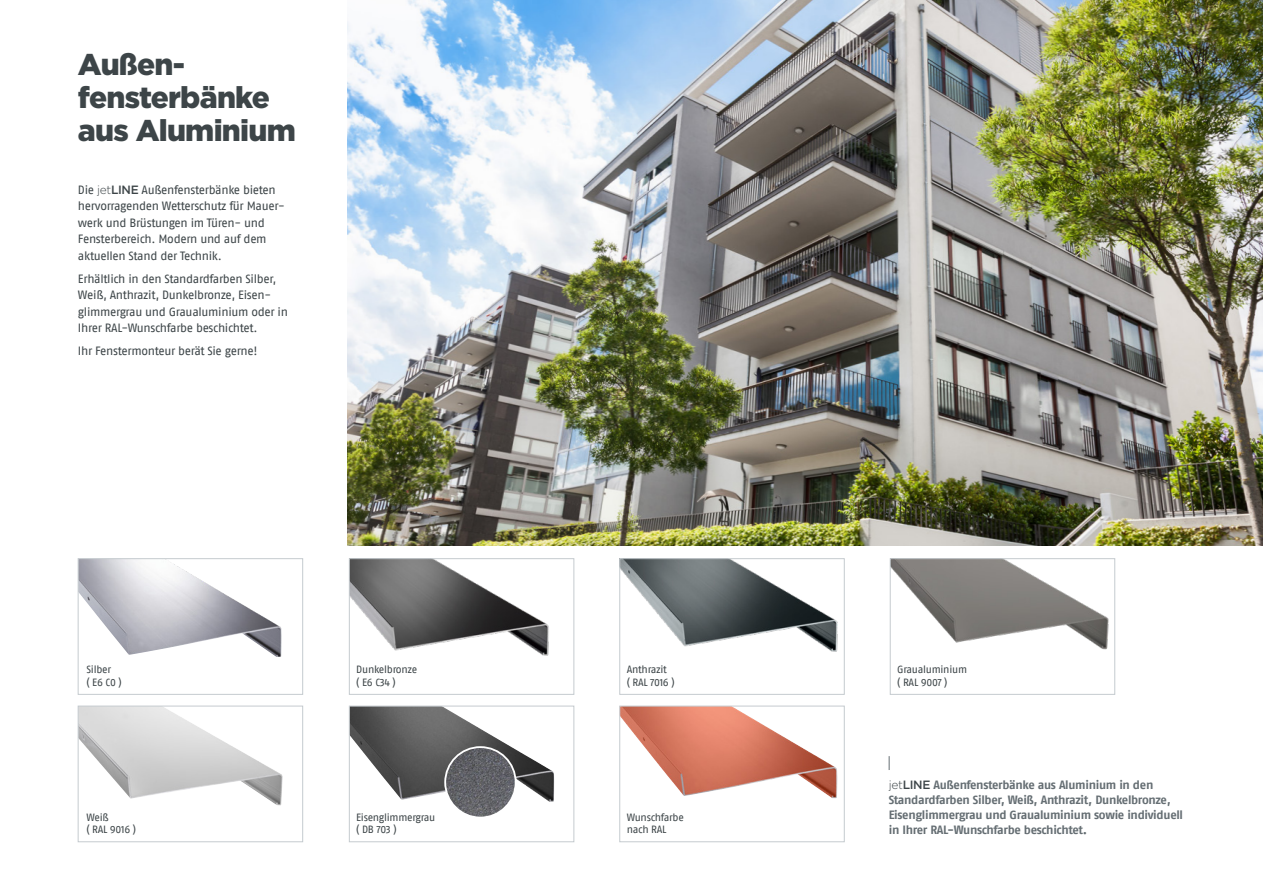
<style>
.page{position:relative;width:1263px;height:893px;background:#fff}
.page>*{position:absolute;margin:0;border:0;box-sizing:border-box;transform-origin:0 0}
.t1{font:900 30px/33px "Gotham";letter-spacing:-.025em;color:#3d4548}
.t2{font:12px/16.5px "Fago OT";letter-spacing:-.03em;color:#3d4548}
.t3{font:700 12px/15px "Fago OT";letter-spacing:-.025em;color:#656e73}
.t4{font:10.5px/12.6px "Fago OT";letter-spacing:-.025em;color:#3d4548}
.s1{font-family:"Gotham";font-weight:300}
.s2{font-family:"Gotham";font-weight:500}
.s3{font-family:"Gotham";font-weight:300;color:#3d4548}
.s4{font-family:"Gotham";font-weight:500;color:#3d4548}
</style>
<div class="page">
<img style="left:348px;top:0;width:915px;height:545px">
<svg style="left:889px;top:756px;width:1px;height:14px"></svg>
<img style="left:80px;top:560px;width:202px;height:97px">
<div style="left:78px;top:558px;width:225px;height:136px;border:1px solid #c5cbcf"></div>
<img style="left:80px;top:708px;width:203px;height:97px">
<div style="left:78px;top:706px;width:225px;height:136px;border:1px solid #c5cbcf"></div>
<img style="left:351px;top:560px;width:198px;height:96px">
<div style="left:349px;top:558px;width:225px;height:136px;border:1px solid #c5cbcf"></div>
<img style="left:351px;top:708px;width:203px;height:94px">
<div style="left:349px;top:706px;width:225px;height:136px;border:1px solid #c5cbcf"></div>
<img style="left:621px;top:560px;width:217px;height:92px">
<div style="left:619px;top:558px;width:225px;height:136px;border:1px solid #c5cbcf"></div>
<img style="left:892px;top:560px;width:217px;height:90px">
<div style="left:890px;top:558px;width:225px;height:136px;border:1px solid #c5cbcf"></div>
<img style="left:621px;top:708px;width:216px;height:90px">
<div style="left:619px;top:706px;width:225px;height:136px;border:1px solid #c5cbcf"></div>
<img style="left:445px;top:747px;width:71px;height:70px;border-radius:35px">
<div style="left:444px;top:746px;width:73px;height:72px;border:2px solid #fff;border-radius:50%"></div>
<h1 class="t1" style="left:78px;top:48px;width:219px">Außen&shy;fensterbänke aus Aluminium</h1>
<p class="t2" style="left:78px;top:181px;width:208px">Die <span class="s1">jet</span><span class="s2">LINE</span> Außenfensterbänke bieten hervorragenden Wetterschutz für Mauer&shy;werk und Brüstungen im Türen- und Fensterbereich. Modern und auf dem aktuellen Stand der Technik.</p>
<p class="t2" style="left:78px;top:270px;width:212px">Erhältlich in den Standardfarben Silber, Weiß, Anthrazit, Dunkelbronze, Eisen&shy;glimmergrau und Graualuminium oder in Ihrer RAL-Wunschfarbe beschichtet.</p>
<p class="t2" style="left:78px;top:343px;width:181px">Ihr Fenstermonteur berät Sie gerne!</p>
<p class="t4" style="left:86px;top:663px;width:37px">Silber<br>( E6 C0 )</p>
<p class="t4" style="left:86px;top:811px;width:51px">Weiß<br>( RAL 9016 )</p>
<p class="t4" style="left:356px;top:663px;width:62px">Dunkelbronze ( E6 C34 )</p>
<p class="t4" style="left:356px;top:811px;width:81px">Eisenglimmergrau ( DB 703 )</p>
<p class="t4" style="left:627px;top:663px;width:49px">Anthrazit<br>( RAL 7016 )</p>
<p class="t4" style="left:897px;top:663px;width:71px">Graualuminium ( RAL 9007 )</p>
<p class="t4" style="left:627px;top:811px;width:59px">Wunschfarbe nach RAL</p>
<p class="t3" style="left:889px;top:777px;width:296px"><span class="s3">jet</span><span class="s4">LINE</span> Außenfensterbänke aus Aluminium in den Standardfarben Silber, Weiß, Anthrazit, Dunkelbronze, Eisenglimmergrau und Graualuminium sowie individuell in Ihrer RAL-Wunschfarbe beschichtet.</p>
</div>
